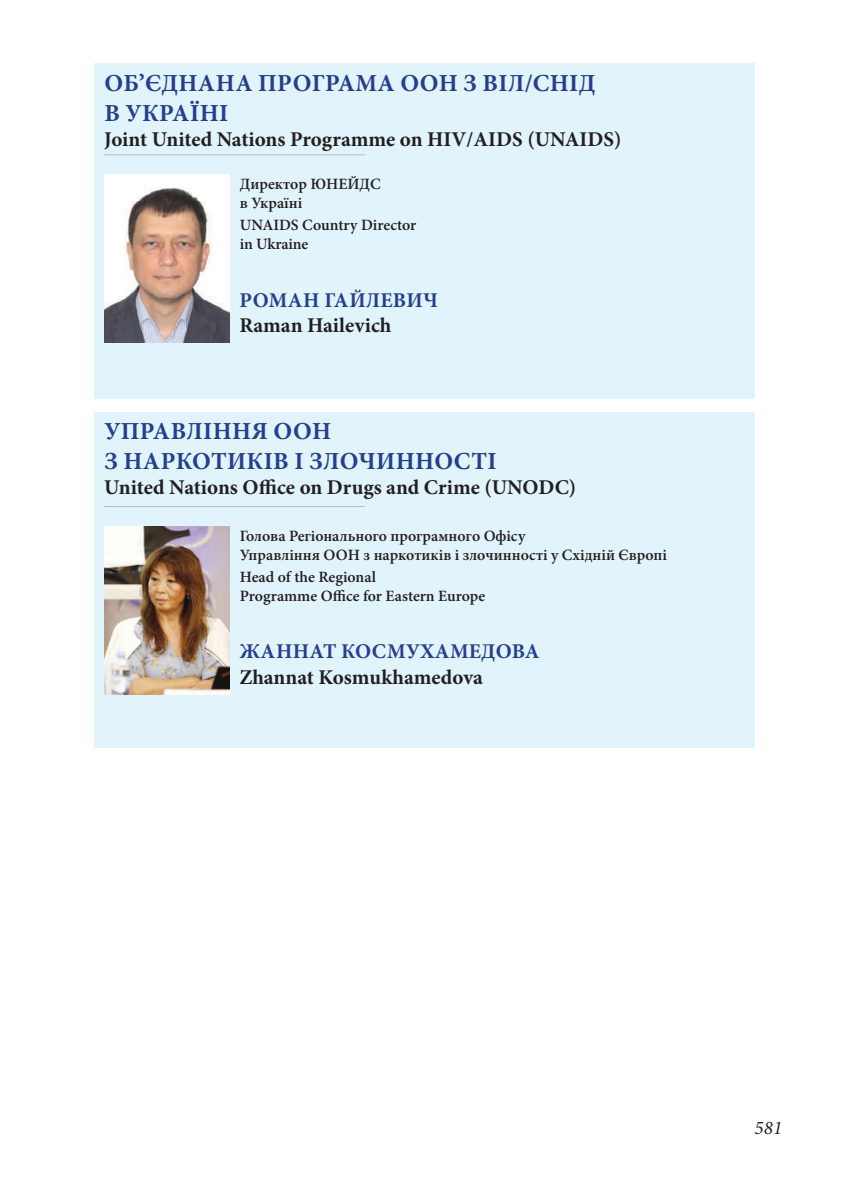
<style>
.page{position:relative;width:844px;height:1191px;background:#fff}
.page>*{position:absolute;margin:0;border:0;box-sizing:border-box;transform-origin:0 0}
.t1{font:700 24.5px/29.4px "Minion Pro";letter-spacing:.01em;color:#253f8e}
.t2{font:700 21px "Minion Pro";color:#231f20}
.t3{font:700 21px "Minion Pro";letter-spacing:.01em;color:#253f8e}
.t4{font:italic 19.25px "Minion Pro";color:#231f20}
.t5{font:600 15.75px/18.9px "Minion Pro";color:#231f20}
</style>
<div class="page">
<div style="left:94px;top:63px;width:660px;height:336px;background:#e1f4fc"></div>
<div style="left:94px;top:412px;width:660px;height:335px;background:#e1f4fc"></div>
<hr style="left:104px;top:154px;width:261px;height:1px;background:#bcbdc0">
<img style="left:104px;top:174px;width:125px;height:168px">
<hr style="left:104px;top:506px;width:261px;height:1px;background:#bcbdc0">
<img style="left:104px;top:526px;width:125px;height:168px">
<h1 class="t1" style="left:104px;top:68px;width:492px">ОБ’ЄДНАНА ПРОГРАМА ООН З ВІЛ/СНІД<br>В УКРАЇНІ</h1>
<h2 class="t2" style="left:104px;top:124px;width:518px">Joint United Nations Programme on HIV/AIDS (UNAIDS)</h2>
<p class="t5" style="left:240px;top:175px;width:142px">Директор ЮНЕЙДС в Україні</p>
<p class="t5" style="left:240px;top:215px;width:178px">UNAIDS Country Director in Ukraine</p>
<h2 class="t3" style="left:239px;top:285px;width:200px">РОМАН ГАЙЛЕВИЧ</h2>
<h2 class="t2" style="left:239px;top:310px;width:153px">Raman Hailevich</h2>
<h1 class="t1" style="left:104px;top:416px;width:394px">УПРАВЛІННЯ ООН<br>З НАРКОТИКІВ І ЗЛОЧИННОСТІ</h1>
<h2 class="t2" style="left:104px;top:472px;width:473px">United Nations Office on Drugs and Crime (UNODC)</h2>
<p class="t5" style="left:240px;top:526px;width:428px">Голова Регіонального програмного Офісу<br>Управління ООН з наркотиків і злочинності у Східній Європі</p>
<p class="t5" style="left:240px;top:567px;width:247px">Head of the Regional<br>Programme Office for Eastern Europe</p>
<h2 class="t3" style="left:239px;top:637px;width:301px">ЖАННАТ КОСМУХАМЕДОВА</h2>
<h2 class="t2" style="left:239px;top:662px;width:245px">Zhannat Kosmukhamedova</h2>
<p class="t4" style="left:754px;top:1114px;width:29px">581</p>
</div>
